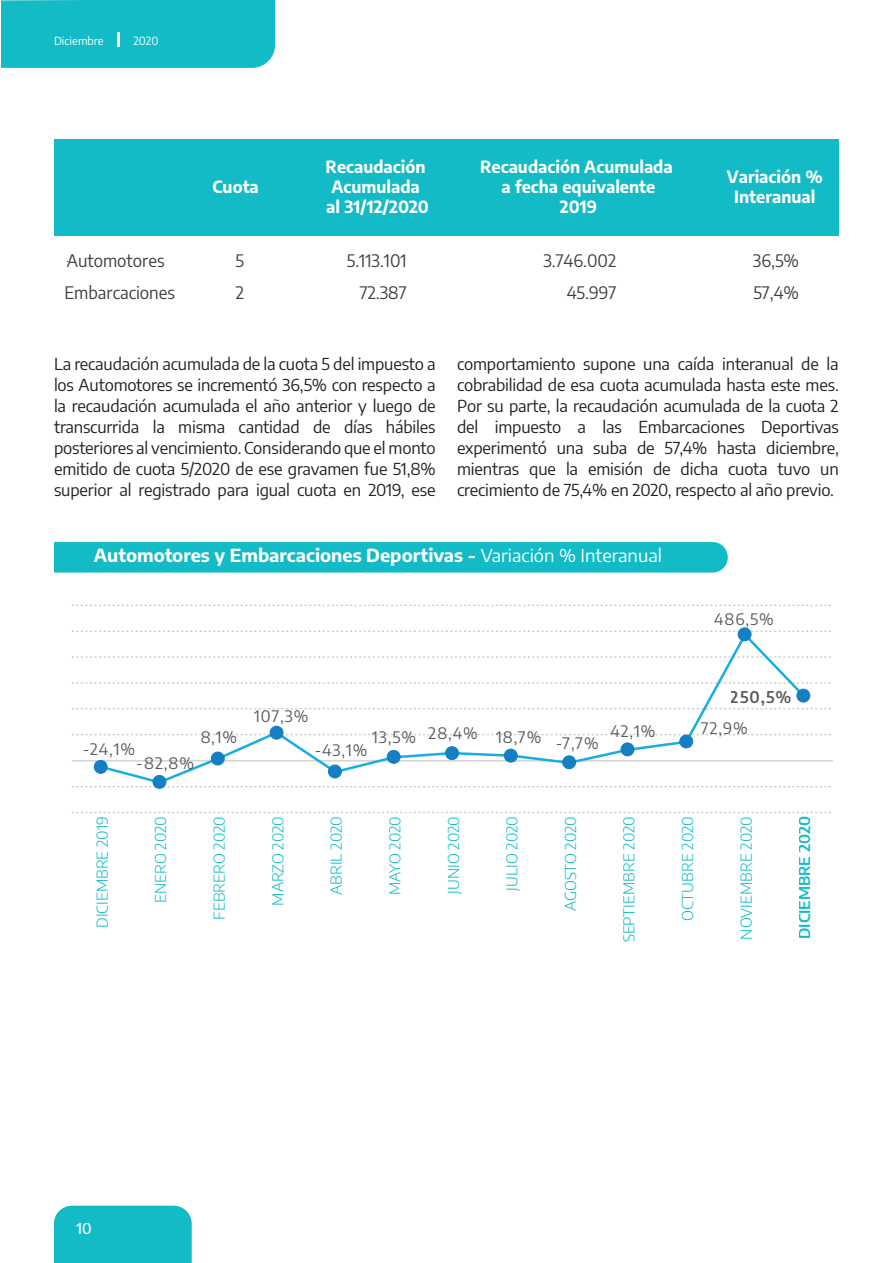
<style>
.page{position:relative;width:893px;height:1263px;background:#fff}
.page>*{position:absolute;margin:0;border:0;box-sizing:border-box;transform-origin:0 0}
.t1{font:700 17.7px "Encode Sans";color:#fff;scale:1.04 1}
.t2{font:17.25px "Encode Sans";color:#3e3e3f}
.t3{font:700 16.65px/20px "Encode Sans";color:#fff;text-align:center}
.t4{font:16.5px/21px "Encode Sans";letter-spacing:-.01em;color:#231f20;text-align:justify}
.t5{font:15.9px "Encode Sans";letter-spacing:.06em;color:#575a5b}
.t6{font:600 15.9px "Encode Sans";color:#575a5b}
.t7{font:300 15px "Encode Sans";color:#12bbc6}
.t8{font:600 15px "Encode Sans";color:#12bbc6}
.t9{font:500 15px "Encode Sans";color:#fff}
.t10{font:11.25px "Encode Sans";color:#fff}
.s1{font-weight:400}
</style>
<div class="page">
<div style="left:1px;top:0;width:274px;height:68px;background:#12bbc5"></div>
<hr style="left:117px;top:33px;width:3px;height:14px;background:#fff">
<div style="left:54px;top:1206px;width:138px;height:57px;background:#12bbc5"></div>
<div style="left:54px;top:140px;width:785px;height:96px;background:#12bbc6"></div>
<svg style="left:54px;top:542px;width:674px;height:31px;background:#16bcc7"></svg>
<svg style="left:72px;top:605px;width:759px;height:1px"></svg>
<svg style="left:72px;top:630px;width:759px;height:2px"></svg>
<svg style="left:72px;top:656px;width:759px;height:2px"></svg>
<svg style="left:72px;top:682px;width:759px;height:2px"></svg>
<svg style="left:72px;top:708px;width:759px;height:1px"></svg>
<svg style="left:72px;top:734px;width:759px;height:1px"></svg>
<svg style="left:72px;top:786px;width:759px;height:1px"></svg>
<svg style="left:72px;top:812px;width:759px;height:1px"></svg>
<hr style="left:72px;top:760px;width:761px;height:1px;background:#d0d1d1">
<svg style="left:98px;top:630px;width:709px;height:154px"></svg>
<div style="left:94px;top:760px;width:13px;height:13px;background:#147fc3;border-radius:50%"></div>
<div style="left:94px;top:760px;width:13px;height:14px;border:1px solid #147fc3;border-radius:50%"></div>
<div style="left:153px;top:775px;width:13px;height:13px;background:#147fc3;border-radius:50%"></div>
<div style="left:153px;top:775px;width:13px;height:14px;border:1px solid #147fc3;border-radius:50%"></div>
<div style="left:211px;top:752px;width:13px;height:13px;background:#147fc3;border-radius:50%"></div>
<div style="left:211px;top:752px;width:14px;height:13px;border:1px solid #147fc3;border-radius:50%"></div>
<div style="left:270px;top:726px;width:13px;height:13px;background:#147fc3;border-radius:50%"></div>
<div style="left:270px;top:726px;width:13px;height:13px;border:1px solid #147fc3;border-radius:50%"></div>
<div style="left:328px;top:765px;width:13px;height:13px;background:#147fc3;border-radius:50%"></div>
<div style="left:328px;top:765px;width:14px;height:13px;border:1px solid #147fc3;border-radius:50%"></div>
<div style="left:387px;top:750px;width:13px;height:13px;background:#147fc3;border-radius:50%"></div>
<div style="left:387px;top:750px;width:13px;height:14px;border:1px solid #147fc3;border-radius:50%"></div>
<div style="left:446px;top:747px;width:12px;height:12px;background:#147fc3;border-radius:50%"></div>
<div style="left:445px;top:746px;width:14px;height:14px;border:1px solid #147fc3;border-radius:50%"></div>
<div style="left:504px;top:749px;width:13px;height:13px;background:#147fc3;border-radius:50%"></div>
<div style="left:504px;top:749px;width:14px;height:13px;border:1px solid #147fc3;border-radius:50%"></div>
<div style="left:563px;top:756px;width:13px;height:13px;background:#147fc3;border-radius:50%"></div>
<div style="left:562px;top:755px;width:14px;height:14px;border:1px solid #147fc3;border-radius:50%"></div>
<div style="left:621px;top:743px;width:13px;height:13px;background:#147fc3;border-radius:50%"></div>
<div style="left:621px;top:742px;width:13px;height:14px;border:1px solid #147fc3;border-radius:50%"></div>
<div style="left:680px;top:735px;width:13px;height:13px;background:#147fc3;border-radius:50%"></div>
<div style="left:679px;top:735px;width:14px;height:13px;border:1px solid #147fc3;border-radius:50%"></div>
<div style="left:738px;top:628px;width:13px;height:13px;background:#147fc3;border-radius:50%"></div>
<div style="left:738px;top:627px;width:13px;height:14px;border:1px solid #147fc3;border-radius:50%"></div>
<div style="left:797px;top:689px;width:13px;height:13px;background:#147fc3;border-radius:50%"></div>
<div style="left:796px;top:689px;width:14px;height:13px;border:1px solid #147fc3;border-radius:50%"></div>
<p class="t10" style="left:54px;top:33px;width:51px">Diciembre</p>
<p class="t10" style="left:133px;top:33px;width:27px">2020</p>
<p class="t3" style="left:212px;top:175px;width:48px">Cuota</p>
<p class="t3" style="left:326px;top:156px;width:105px">Recaudación<br>Acumulada al 31/12/2020</p>
<p class="t3" style="left:480px;top:156px;width:194px">Recaudación Acumulada a fecha equivalente<br>2019</p>
<p class="t3" style="left:727px;top:165px;width:97px">Variación %<br>Interanual</p>
<p class="t2" style="left:67px;top:249px;width:99px">Automotores</p>
<p class="t2" style="left:235px;top:249px;width:10px">5</p>
<p class="t2" style="left:347px;top:249px;width:61px">5.113.101</p>
<p class="t2" style="left:543px;top:249px;width:74px">3.746.002</p>
<p class="t2" style="left:753px;top:249px;width:48px">36,5%</p>
<p class="t2" style="left:64px;top:281px;width:112px">Embarcaciones</p>
<p class="t2" style="left:236px;top:281px;width:10px">2</p>
<p class="t2" style="left:360px;top:281px;width:48px">72.387</p>
<p class="t2" style="left:567px;top:281px;width:51px">45.997</p>
<p class="t2" style="left:753px;top:281px;width:47px">57,4%</p>
<p class="t4" style="left:54px;top:352px;width:383px">La recaudación acumulada de la cuota 5 del impuesto a los Automotores se incrementó 36,5% con respecto a la recaudación acumulada el año anterior y luego de transcurrida la misma cantidad de días hábiles posteriores al vencimiento. Considerando que el monto emitido de cuota 5/2020 de ese gravamen fue 51,8% superior al registrado para igual cuota en 2019, ese</p>
<p class="t4" style="left:457px;top:352px;width:383px">comportamiento supone una caída interanual de la cobrabilidad de esa cuota acumulada hasta este mes.<br>Por su parte, la recaudación acumulada de la cuota 2 del impuesto a las Embarcaciones Deportivas experimentó una suba de 57,4% hasta diciembre, mientras que la emisión de dicha cuota tuvo un crecimiento de 75,4% en 2020, respecto al año previo.</p>
<p class="t1" style="left:94px;top:543px;width:548px">Automotores y Embarcaciones Deportivas - <span class="s1">Variación % Interanual</span></p>
<p class="t5" style="left:714px;top:608px;width:61px">486,5%</p>
<p class="t6" style="left:731px;top:685px;width:62px">250,5%</p>
<p class="t5" style="left:200px;top:726px;width:38px">8,1%</p>
<p class="t5" style="left:83px;top:738px;width:54px">-24,1%</p>
<p class="t5" style="left:137px;top:752px;width:59px">-82,8%</p>
<p class="t5" style="left:254px;top:705px;width:56px">107,3%</p>
<p class="t5" style="left:372px;top:726px;width:228px">13,5% 28,4% 18,7% -7,7%</p>
<p class="t5" style="left:610px;top:720px;width:47px">42,1%</p>
<p class="t5" style="left:701px;top:717px;width:48px">72,9%</p>
<p class="t5" style="left:314px;top:738px;width:54px">-43,1%</p>
<p class="t7" style="left:92px;top:928px;width:113px;rotate:-90deg">DICIEMBRE 2019</p>
<p class="t7" style="left:150px;top:903px;width:88px;rotate:-90deg">ENERO 2020</p>
<p class="t7" style="left:209px;top:920px;width:105px;rotate:-90deg">FEBRERO 2020</p>
<p class="t7" style="left:267px;top:906px;width:91px;rotate:-90deg">MARZO 2020</p>
<p class="t7" style="left:326px;top:895px;width:80px;rotate:-90deg">ABRIL 2020</p>
<p class="t7" style="left:384px;top:895px;width:81px;rotate:-90deg">MAYO 2020</p>
<p class="t7" style="left:443px;top:894px;width:79px;rotate:-90deg">JUNIO 2020</p>
<p class="t7" style="left:502px;top:891px;width:76px;rotate:-90deg">JULIO 2020</p>
<p class="t7" style="left:560px;top:911px;width:97px;rotate:-90deg">AGOSTO 2020</p>
<p class="t7" style="left:619px;top:942px;width:128px;rotate:-90deg">SEPTIEMBRE 2020</p>
<p class="t7" style="left:677px;top:921px;width:107px;rotate:-90deg">OCTUBRE 2020</p>
<p class="t7" style="left:736px;top:940px;width:125px;rotate:-90deg">NOVIEMBRE 2020</p>
<p class="t8" style="left:794px;top:939px;width:124px;rotate:-90deg">DICIEMBRE 2020</p>
<p class="t9" style="left:77px;top:1217px;width:17px">10</p>
</div>
